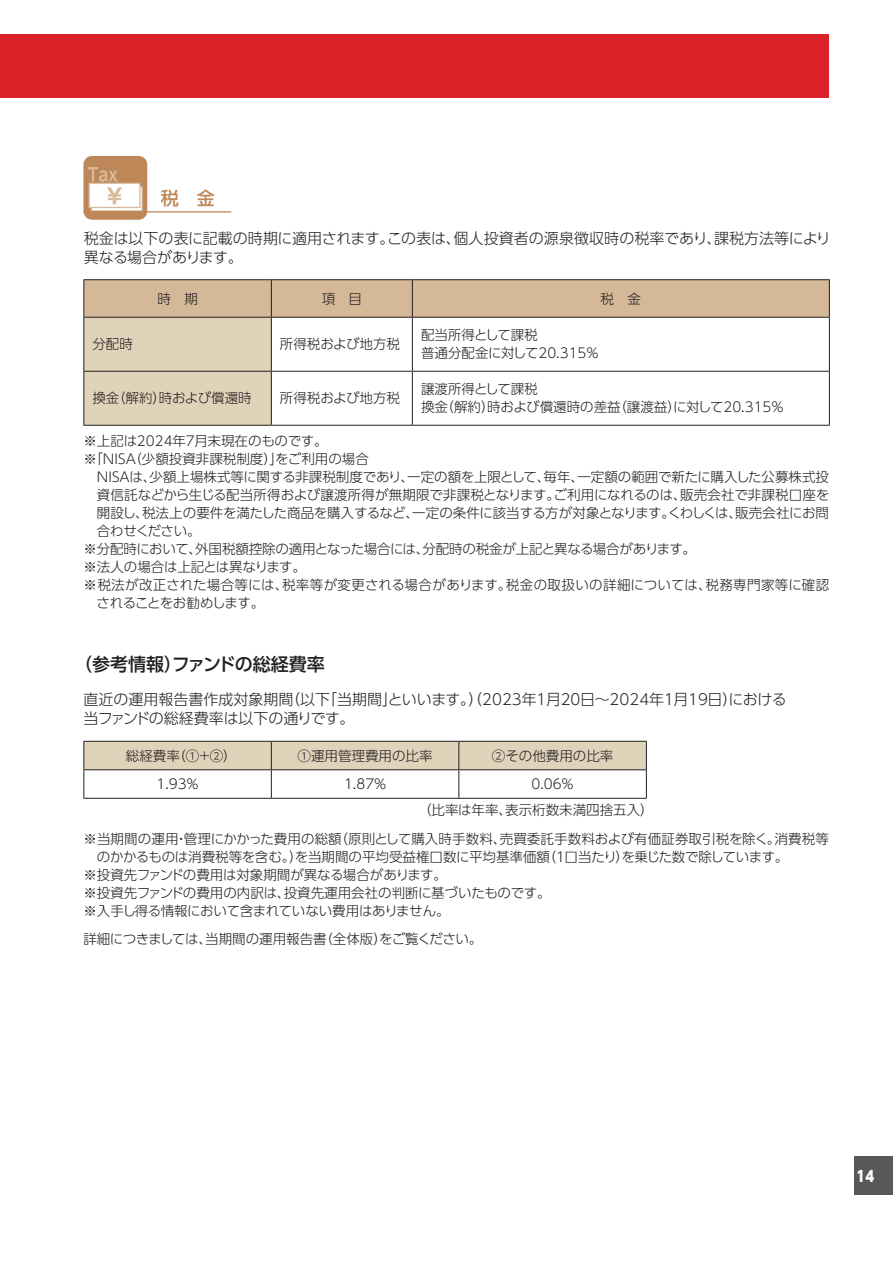
<style>
.page{position:relative;width:893px;height:1263px;background:#fff}
.page>*{position:absolute;margin:0;border:0;box-sizing:border-box;transform-origin:0 0}
.t1{font:500 18px "UD Shin Go Pro";color:#231f20}
.t2{font:500 18px "UD Shin Go Pro";color:#be8757}
.t3{font:300 15px/18.8px "UD Shin Go Pro";color:#231f20}
.t4{font:800 15px "UD Shin Go Pro";color:#fff;scale:.9 1}
.t5{font:300 13.5px/18px "UD Shin Go Pro";color:#231f20}
.t6{font:300 13.5px "UD Shin Go Pro";letter-spacing:-.02em;color:#231f20}
.t7{font:300 13.5px "UD Shin Go Pro";letter-spacing:.03em;color:#231f20}
.t8{font:300 13.5px "UD Shin Go Pro";letter-spacing:-.05em;color:#231f20}
.t9{font:300 13.5px "UD Shin Go Pro";letter-spacing:-.04em;color:#231f20}
</style>
<div class="page">
<div style="left:855px;top:1157px;width:38px;height:38px;background:#57585a"></div>
<div style="left:83px;top:156px;width:64px;height:64px;background:#be8757;border-radius:9px"></div>
<div style="left:91px;top:187px;width:51px;height:24px;background:linear-gradient(to right,#fff,#fff)"></div>
<div style="left:91px;top:186px;width:52px;height:26px;border:1px solid #daba9d"></div>
<div style="left:89px;top:183px;width:51px;height:24px;background:#fff"></div>
<div style="left:89px;top:183px;width:51px;height:25px;border:1px solid #daba9d"></div>
<svg style="left:88px;top:167px;width:34px;height:37px"></svg>
<hr style="left:83px;top:211px;width:148px;height:1px;background:#be8757">
<svg style="left:84px;top:280px;width:745px;height:145px"></svg>
<hr style="left:83px;top:279px;width:188px;height:1px;background:#231f20">
<hr style="left:83px;top:280px;width:1px;height:37px;background:#231f20">
<hr style="left:271px;top:279px;width:141px;height:1px;background:#231f20">
<hr style="left:271px;top:280px;width:1px;height:37px;background:#231f20">
<hr style="left:412px;top:279px;width:418px;height:1px;background:#231f20">
<hr style="left:412px;top:280px;width:1px;height:37px;background:#231f20">
<hr style="left:829px;top:280px;width:1px;height:37px;background:#231f20">
<hr style="left:83px;top:317px;width:188px;height:1px;background:#231f20">
<hr style="left:83px;top:318px;width:1px;height:53px;background:#231f20">
<hr style="left:271px;top:317px;width:141px;height:1px;background:#231f20">
<hr style="left:271px;top:318px;width:1px;height:53px;background:#231f20">
<hr style="left:412px;top:317px;width:418px;height:1px;background:#231f20">
<hr style="left:412px;top:318px;width:1px;height:53px;background:#231f20">
<hr style="left:829px;top:318px;width:1px;height:53px;background:#231f20">
<hr style="left:83px;top:371px;width:188px;height:1px;background:#231f20">
<hr style="left:83px;top:372px;width:1px;height:53px;background:#231f20">
<hr style="left:271px;top:371px;width:141px;height:1px;background:#231f20">
<hr style="left:271px;top:372px;width:1px;height:53px;background:#231f20">
<hr style="left:412px;top:371px;width:418px;height:1px;background:#231f20">
<hr style="left:412px;top:372px;width:1px;height:53px;background:#231f20">
<hr style="left:829px;top:372px;width:1px;height:53px;background:#231f20">
<hr style="left:83px;top:425px;width:188px;height:1px;background:#231f20">
<hr style="left:271px;top:425px;width:141px;height:1px;background:#231f20">
<hr style="left:412px;top:425px;width:418px;height:1px;background:#231f20">
<svg style="left:83px;top:741px;width:564px;height:57px"></svg>
<hr style="left:83px;top:798px;width:188px;height:1px;background:#231f20">
<hr style="left:271px;top:798px;width:188px;height:1px;background:#231f20">
<hr style="left:459px;top:798px;width:188px;height:1px;background:#231f20">
<div style="left:0;top:34px;width:823px;height:64px;background:#da2128"></div>
<hr style="left:825px;top:34px;width:4px;height:64px;background:#da2128">
<h1 class="t2" style="left:161px;top:184px;width:55px">税　金</h1>
<p class="t3" style="left:84px;top:229px;width:749px">税金は以下の表に記載の時期に適用されます。この表は、個人投資者の源泉徴収時の税率であり、課税方法等により異なる場合があります。</p>
<p class="t5" style="left:157px;top:289px;width:42px">時　期</p>
<p class="t5" style="left:322px;top:289px;width:42px">項　目</p>
<p class="t5" style="left:601px;top:289px;width:42px">税　金</p>
<p class="t5" style="left:92px;top:335px;width:42px">分配時</p>
<p class="t5" style="left:280px;top:335px;width:122px">所得税および地方税</p>
<p class="t5" style="left:421px;top:326px;width:180px">配当所得として課税<br>普通分配金に対して20.315％</p>
<p class="t5" style="left:92px;top:389px;width:161px">換金（解約）時および償還時</p>
<p class="t5" style="left:280px;top:389px;width:122px">所得税および地方税</p>
<p class="t5" style="left:421px;top:380px;width:365px">譲渡所得として課税<br>換金（解約）時および償還時の差益（譲渡益）に対して20.315％</p>
<p class="t6" style="left:83px;top:430px;width:246px">※上記は2024年７月末現在のものです。</p>
<p class="t5" style="left:83px;top:449px;width:287px">※「ＮＩＳＡ（少額投資非課税制度）」をご利用の場合</p>
<p class="t5" style="left:96px;top:467px;width:735px">ＮＩＳＡは、少額上場株式等に関する非課税制度であり、一定の額を上限として、毎年、一定額の範囲で新たに購入した公募株式投</p>
<p class="t5" style="left:97px;top:485px;width:734px">資信託などから生じる配当所得および譲渡所得が無期限で非課税となります。ご利用になれるのは、販売会社で非課税口座を</p>
<p class="t6" style="left:97px;top:502px;width:734px">開設し、税法上の要件を満たした商品を購入するなど、一定の条件に該当する方が対象となります。くわしくは、販売会社にお問</p>
<p class="t9" style="left:97px;top:520px;width:105px">合わせください。</p>
<p class="t5" style="left:83px;top:539px;width:614px">※分配時において、外国税額控除の適用となった場合には、分配時の税金が上記と異なる場合があります。</p>
<p class="t6" style="left:83px;top:556px;width:224px">※法人の場合は上記とは異なります。</p>
<p class="t7" style="left:83px;top:574px;width:747px">※税法が改正された場合等には、税率等が変更される場合があります。税金の取扱いの詳細については、税務専門家等に確認</p>
<p class="t8" style="left:97px;top:592px;width:169px">されることをお勧めします。</p>
<h1 class="t1" style="left:74px;top:650px;width:252px">（参考情報）ファンドの総経費率</h1>
<p class="t3" style="left:83px;top:690px;width:705px">直近の運用報告書作成対象期間（以下「当期間」といいます。）（2023年１月20日～2024年１月19日）における当ファンドの総経費率は以下の通りです。</p>
<p class="t5" style="left:126px;top:746px;width:112px">総経費率（①＋②）</p>
<p class="t5" style="left:298px;top:746px;width:137px">①運用管理費用の比率</p>
<p class="t5" style="left:492px;top:746px;width:123px">②その他費用の比率</p>
<p class="t5" style="left:157px;top:774px;width:44px">1.93％</p>
<p class="t5" style="left:344px;top:774px;width:44px">1.87％</p>
<p class="t5" style="left:418px;top:770px;width:237px;line-height:26.2px;text-indent:114px">0.06％<br>（比率は年率、表示桁数未満四捨五入）</p>
<p class="t5" style="left:83px;top:829px;width:747px">※当期間の運用・管理にかかった費用の総額（原則として購入時手数料、売買委託手数料および有価証券取引税を除く。消費税等</p>
<p class="t6" style="left:97px;top:846px;width:693px">のかかるものは消費税等を含む。）を当期間の平均受益権口数に平均基準価額（１口当たり）を乗じた数で除しています。</p>
<p class="t5" style="left:83px;top:865px;width:365px">※投資先ファンドの費用は対象期間が異なる場合があります。</p>
<p class="t5" style="left:83px;top:883px;width:469px">※投資先ファンドの費用の内訳は、投資先運用会社の判断に基づいたものです。</p>
<p class="t6" style="left:83px;top:900px;width:368px">※入手し得る情報において含まれていない費用はありません。</p>
<p class="t5" style="left:83px;top:930px;width:400px">詳細につきましては、当期間の運用報告書（全体版）をご覧ください。</p>
<p class="t4" style="left:856px;top:1163px;width:21px">14</p>
</div>
